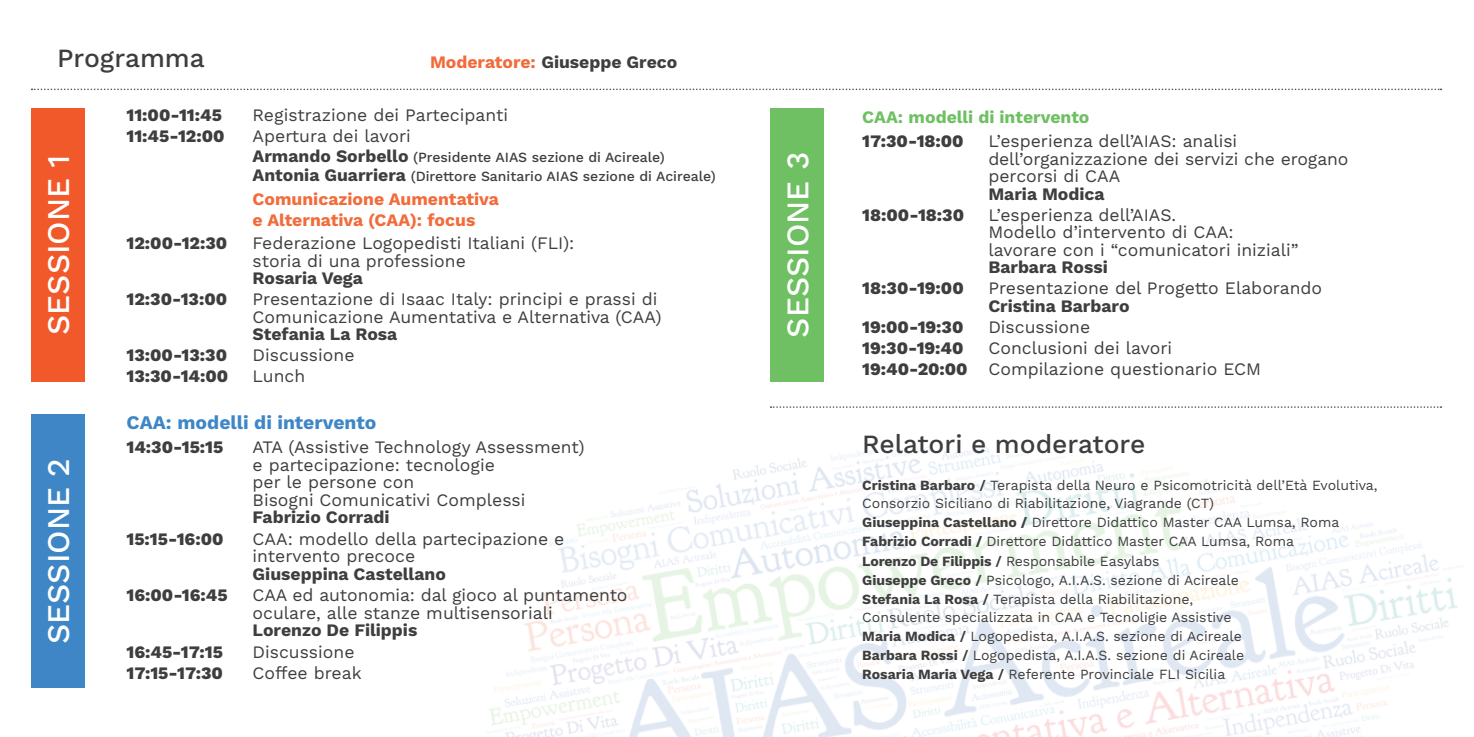
<style>
.page{position:relative;width:1474px;height:737px;background:#fff}
.page>*{position:absolute;margin:0;border:0;box-sizing:border-box;transform-origin:0 0}
.t1{font:500 31.5px "Work Sans";color:#fff}
.t2{font:500 26.25px "Work Sans";color:#3e3e3f}
.t3{font:700 19.25px "Work Sans";color:#3e86c6}
.t4{font:17.5px/17.5px "Work Sans";color:#3e3e3f}
.t5{font:800 17.5px "Work Sans";color:#3e3e3f}
.t6{font:700 17.5px "Work Sans";color:#3e3e3f}
.t7{font:700 17.5px/21px "Work Sans";color:#f26b3a}
.t8{font:700 17.5px "Work Sans";color:#6ec062}
.t9{font:14px/19.2px "Work Sans";color:#3e3e3f}
.t10{font:500 14px/19.2px "Work Sans";color:#3e3e3f}
.s1{color:#f26b3a}
.s2{font-weight:700;font-size:17.5px}
.s3{font-weight:800}
.s4{font-weight:700}
.s5{font-weight:600}
</style>
<div class="page">
<img style="left:487px;top:447px;width:976px;height:290px">
<div style="left:32px;top:108px;width:53px;height:273px;background:#f1592a"></div>
<svg style="left:770px;top:406px;width:671px;height:2px"></svg>
<svg style="left:32px;top:89px;width:1409px;height:1px"></svg>
<div style="left:31px;top:414px;width:53px;height:273px;background:#3e86c6"></div>
<div style="left:769px;top:108px;width:54px;height:273px;background:#6ec062"></div>
<h2 class="t2" style="left:57px;top:42px;width:149px">Programma</h2>
<p class="t6" style="left:430px;top:52px;width:249px"><span class="s1">Moderatore:</span> Giuseppe Greco</p>
<h1 class="t1" style="left:40px;top:335px;width:182px;rotate:-90deg">SESSIONE 1</h1>
<h1 class="t1" style="left:40px;top:644px;width:187px;rotate:-90deg">SESSIONE 2</h1>
<p class="t5" style="left:126px;top:105px;width:97px">11:00-11:45</p>
<p class="t4" style="left:252px;top:107px;width:257px">Registrazione dei Partecipanti</p>
<p class="t5" style="left:126px;top:126px;width:99px">11:45-12:00</p>
<p class="t4" style="left:252px;top:128px;width:160px">Apertura dei lavori</p>
<p class="t10" style="left:252px;top:148px;width:465px"><span class="s2">Armando Sorbello</span> (Presidente AIAS sezione di Acireale)<br><span class="s2">Antonia Guarriera</span> (Direttore Sanitario AIAS sezione di Acireale)</p>
<p class="t7" style="left:252px;top:190px;width:248px">Comunicazione Aumentativa e Alternativa (CAA): focus</p>
<p class="t5" style="left:126px;top:233px;width:102px">12:00-12:30</p>
<p class="t4" style="left:252px;top:235px;width:323px">Federazione Logopedisti Italiani (FLI): storia di una professione</p>
<p class="t6" style="left:252px;top:268px;width:112px">Rosaria Vega</p>
<p class="t5" style="left:126px;top:289px;width:102px">12:30-13:00</p>
<p class="t4" style="left:252px;top:291px;width:410px">Presentazione di Isaac Italy: principi e prassi di<br>Comunicazione Aumentativa e Alternativa (CAA)</p>
<p class="t6" style="left:252px;top:324px;width:146px">Stefania La Rosa</p>
<p class="t5" style="left:126px;top:345px;width:102px">13:00-13:30</p>
<p class="t4" style="left:252px;top:347px;width:103px">Discussione</p>
<p class="t5" style="left:126px;top:366px;width:103px">13:30-14:00</p>
<p class="t4" style="left:252px;top:368px;width:54px">Lunch</p>
<p class="t3" style="left:126px;top:411px;width:251px">CAA: modelli di intervento</p>
<p class="t5" style="left:126px;top:437px;width:98px">14:30-15:15</p>
<p class="t4" style="left:252px;top:439px;width:333px">ATA (Assistive Technology Assessment) e partecipazione: tecnologie<br>per le persone con<br>Bisogni Comunicativi Complessi</p>
<p class="t6" style="left:252px;top:507px;width:138px">Fabrizio Corradi</p>
<p class="t5" style="left:126px;top:528px;width:98px">15:15-16:00</p>
<p class="t4" style="left:252px;top:530px;width:313px">CAA: modello della partecipazione e intervento precoce</p>
<p class="t6" style="left:252px;top:563px;width:195px">Giuseppina Castellano</p>
<p class="t5" style="left:126px;top:585px;width:103px">16:00-16:45</p>
<p class="t4" style="left:252px;top:587px;width:376px">CAA ed autonomia: dal gioco al puntamento oculare, alle stanze multisensoriali</p>
<p class="t6" style="left:252px;top:620px;width:166px">Lorenzo De Filippis</p>
<p class="t5" style="left:126px;top:641px;width:98px">16:45-17:15</p>
<p class="t4" style="left:252px;top:643px;width:103px">Discussione</p>
<p class="t5" style="left:126px;top:662px;width:98px">17:15-17:30</p>
<p class="t4" style="left:252px;top:664px;width:110px">Coffee break</p>
<h1 class="t1" style="left:779px;top:338px;width:187px;rotate:-90deg">SESSIONE 3</h1>
<p class="t8" style="left:862px;top:106px;width:229px">CAA: modelli di intervento</p>
<p class="t5" style="left:862px;top:131px;width:103px">17:30-18:00</p>
<p class="t4" style="left:988px;top:133px;width:362px">L’esperienza dell’AIAS: analisi dell’organizzazione dei servizi che erogano percorsi di CAA</p>
<p class="t6" style="left:988px;top:183px;width:118px">Maria Modica</p>
<p class="t5" style="left:862px;top:204px;width:103px">18:00-18:30</p>
<p class="t4" style="left:988px;top:207px;width:312px">L’esperienza dell’AIAS.<br>Modello d’intervento di CAA: lavorare con i “comunicatori iniziali”</p>
<p class="t6" style="left:988px;top:257px;width:121px">Barbara Rossi</p>
<p class="t5" style="left:862px;top:278px;width:103px">18:30-19:00</p>
<p class="t4" style="left:988px;top:280px;width:335px">Presentazione del Progetto Elaborando</p>
<p class="t6" style="left:988px;top:295px;width:143px">Cristina Barbaro</p>
<p class="t5" style="left:862px;top:316px;width:103px">19:00-19:30</p>
<p class="t4" style="left:988px;top:319px;width:103px">Discussione</p>
<p class="t5" style="left:862px;top:337px;width:103px">19:30-19:40</p>
<p class="t4" style="left:862px;top:338px;width:400px;line-height:21px;text-indent:126px">Conclusioni dei lavori<br><span class="s3">19:40-20:00</span> Compilazione questionario ECM</p>
<h2 class="t2" style="left:862px;top:428px;width:284px">Relatori e moderatore</h2>
<p class="t9" style="left:862px;top:477px;width:517px;line-height:17.5px"><span class="s4">Cristina Barbaro</span> <span class="s5">/</span> Terapista della Neuro e Psicomotricità dell’Età Evolutiva,<br>Consorzio Siciliano di Riabilitazione, Viagrande (CT)</p>
<p class="t9" style="left:862px;top:513px;width:478px"><span class="s4">Giuseppina Castellano /</span> Direttore Didattico Master CAA Lumsa, Roma <span class="s4">Fabrizio Corradi /</span> Direttore Didattico Master CAA Lumsa, Roma <span class="s4">Lorenzo De Filippis</span> <span class="s5">/</span> Responsabile Easylabs<br><span class="s4">Giuseppe Greco</span> <span class="s5">/</span> Psicologo, A.I.A.S. sezione di Acireale<br><span class="s4">Stefania La Rosa</span> <span class="s5">/</span> Terapista della Riabilitazione,</p>
<p class="t9" style="left:862px;top:608px;width:383px">Consulente specializzata in CAA e Tecnoligie Assistive <span class="s4">Maria Modica</span> <span class="s5">/</span> Logopedista, A.I.A.S. sezione di Acireale <span class="s4">Barbara Rossi</span> <span class="s5">/</span> Logopedista, A.I.A.S. sezione di Acireale <span class="s4">Rosaria Maria Vega</span> <span class="s5">/</span> Referente Provinciale FLI Sicilia</p>
</div>
